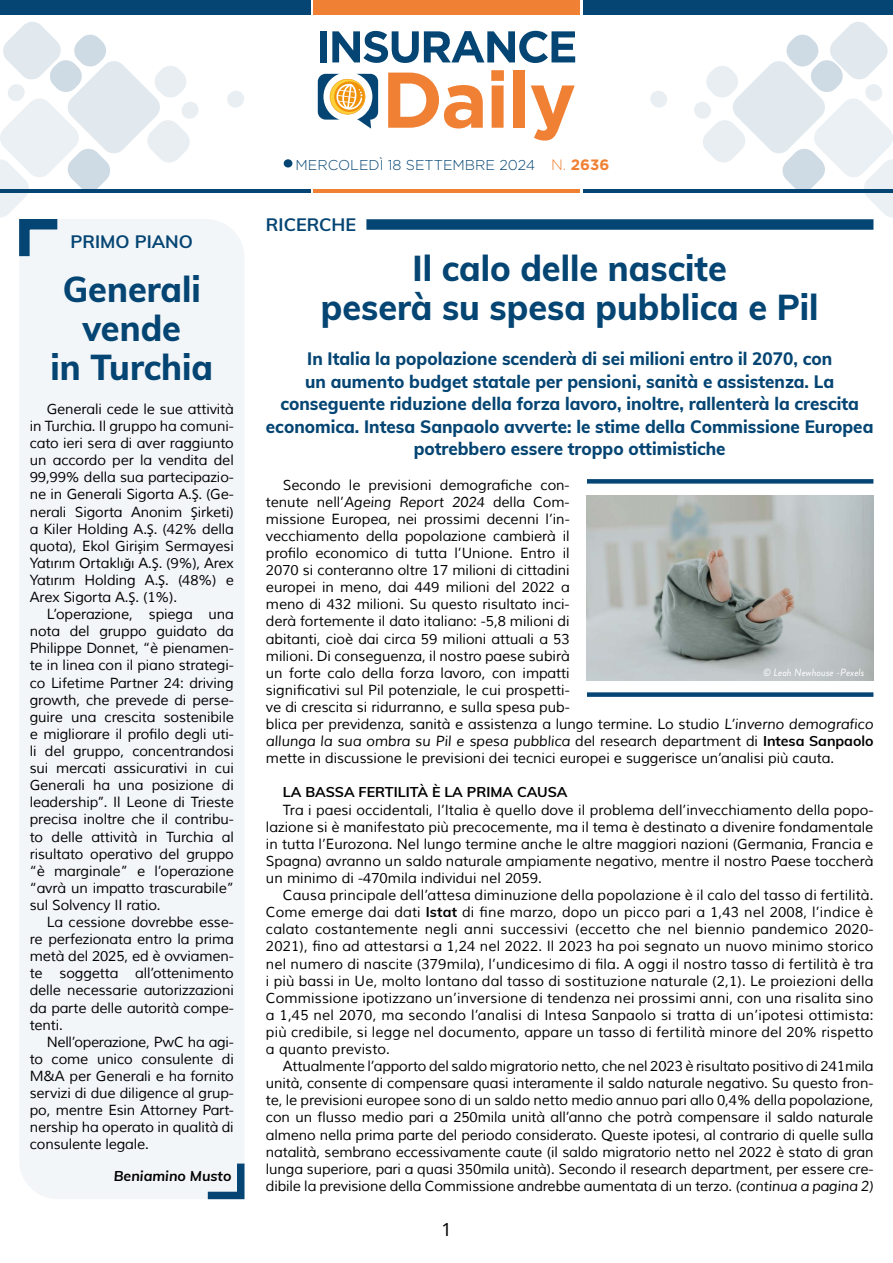
<style>
.page{position:relative;width:893px;height:1263px;background:#fff}
.page>*{position:absolute;margin:0;border:0;box-sizing:border-box;transform-origin:0 0}
.t1{font:800 36px/39px "Muli";color:#054573;text-align:center;scale:.95 1}
.t2{font:800 18px/22.5px "Muli";color:#054573;text-align:center;scale:.95 1}
.t3{font:700 18px "Muli";color:#054573}
.t4{font:18px "Noto Sans";color:#000}
.t5{font:14.25px/17.1px "Muli";letter-spacing:-.005em;color:#000;text-align:justify}
.t6{font:300 14.25px "Gotham";color:#054573}
.t7{font:700 14.25px "Muli";color:#000}
.t8{font:italic 700 14.25px "Muli";color:#000}
.t9{font:italic 10.5px "Brandon Grotesque";color:#fff}
.s1{font-family:"Myriad Pro"}
.s2{font-size:15px;color:#f08033}
.s3{font-weight:700;font-size:15px;color:#f08033}
.s4{font-style:italic}
.s5{font-weight:700}
</style>
<div class="page">
<div style="left:0;top:0;width:310px;height:15px;background:#054573"></div>
<div style="left:313px;top:0;width:266px;height:15px;background:#f08033"></div>
<hr style="left:0;top:189px;width:310px;height:3px;background:#054573">
<hr style="left:313px;top:189px;width:266px;height:3px;background:#f08033">
<div style="left:284px;top:159px;width:8px;height:8px;background:#054573;border-radius:50%"></div>
<svg style="left:650px;top:91px;width:17px;height:17px"></svg>
<svg style="left:227px;top:91px;width:17px;height:17px"></svg>
<svg style="left:693px;top:22px;width:200px;height:196px"></svg>
<hr style="left:583px;top:189px;width:310px;height:3px;background:#054573">
<div style="left:583px;top:0;width:310px;height:15px;background:#054573"></div>
<svg style="left:318px;top:74px;width:60px;height:55px"></svg>
<svg style="left:388px;top:73px;width:95px;height:56px"></svg>
<svg style="left:491px;top:70px;width:13px;height:58px"></svg>
<div style="left:513px;top:70px;width:12px;height:58px;background:#f08034"></div>
<svg style="left:531px;top:85px;width:44px;height:56px"></svg>
<div style="left:320px;top:31px;width:6px;height:31px;background:#044574"></div>
<svg style="left:332px;top:31px;width:243px;height:32px"></svg>
<div style="left:366px;top:219px;width:507px;height:11px;background:#054573"></div>
<div style="left:20px;top:219px;width:224px;height:980px;background:#f3f6f8"></div>
<svg style="left:0;top:22px;width:199px;height:245px"></svg>
<svg style="left:200px;top:1156px;width:45px;height:44px"></svg>
<div style="left:587px;top:479px;width:286px;height:5px;background:#054573"></div>
<img style="left:587px;top:495px;width:286px;height:186px">
<div style="left:587px;top:692px;width:286px;height:5px;background:#054573"></div>
<p class="t3" style="left:71px;top:228px;width:124px">PRIMO PIANO</p>
<h1 class="t1" style="left:51px;top:268px;width:172px">Generali vende<br>in Turchia</h1>
<p class="t5" style="left:30px;top:401px;width:206px;text-indent:17px">Generali cede le sue attività in Turchia. Il gruppo ha comuni&shy;cato ieri sera di aver raggiunto un accordo per la vendita del 99,99% della sua partecipazio&shy;ne in Generali Sigorta A.<span class="s1">Ş.</span> (Ge&shy;nerali Sigorta Anonim <span class="s1">Ş</span>irketi) a Kiler Holding A.<span class="s1">Ş</span>. (42% della quota), Ekol Giri<span class="s1">ş</span>im Sermayesi Yatırım Ortaklı<span class="s1">ğ</span>ı A.<span class="s1">Ş</span>. (9%), Arex Yatırım Holding A.<span class="s1">Ş</span>. (48%) e Arex Sigorta A.<span class="s1">Ş</span>. (1%).</p>
<p class="t5" style="left:30px;top:606px;width:206px;text-indent:17px">L’operazione, spiega una nota del gruppo guidato da Philippe Donnet, “è pienamen&shy;te in linea con il piano strategi&shy;co Lifetime Partner 24: driving growth, che prevede di perse&shy;guire una crescita sostenibile e migliorare il profilo degli uti&shy;li del gruppo, concentrandosi sui mercati assicurativi in cui Generali ha una posizione di leadership”. Il Leone di Trieste precisa inoltre che il contribu&shy;to delle attività in Turchia al risultato operativo del gruppo “è marginale” e l’operazione “avrà un impatto trascurabile” sul Solvency II ratio.</p>
<p class="t5" style="left:30px;top:914px;width:206px;text-indent:17px">La cessione dovrebbe esse&shy;re perfezionata entro la prima metà del 2025, ed è ovviamen&shy;te soggetta all’ottenimento delle necessarie autorizzazioni da parte delle autorità compe&shy;tenti.</p>
<p class="t5" style="left:30px;top:1033px;width:206px;text-indent:17px">Nell’operazione, PwC ha agi&shy;to come unico consulente di M&amp;A per Generali e ha fornito servizi di due diligence al grup&shy;po, mentre Esin Attorney Part&shy;nership ha operato in qualità di consulente legale.</p>
<p class="t8" style="left:114px;top:1166px;width:119px">Beniamino Musto</p>
<p class="t6" style="left:296px;top:157px;width:315px">MERCOLEDÌ 18 SETTEMBRE 2024 <span class="s2">N.</span> <span class="s3">2636</span></p>
<p class="t3" style="left:266px;top:211px;width:92px">RICERCHE</p>
<h1 class="t1" style="left:321px;top:247px;width:525px">Il calo delle nascite<br>peserà su spesa pubblica e Pil</h1>
<p class="t2" style="left:266px;top:347px;width:641px">In Italia la popolazione scenderà di sei milioni entro il 2070, con<br>un aumento budget statale per pensioni, sanità e assistenza. La conseguente riduzione della forza lavoro, inoltre, rallenterà la crescita economica. Intesa Sanpaolo avverte: le stime della Commissione Europea potrebbero essere troppo ottimistiche</p>
<p class="t5" style="left:266px;top:476px;width:609px;text-align:left;text-indent:17px">Secondo le previsioni demografiche con-<br>tenute nell’<span class="s4">Ageing Report 2024</span> della Com-<br>missione Europea, nei prossimi decenni l’in-<br>vecchiamento della popolazione cambierà il<br>profilo economico di tutta l’Unione. Entro il<br>2070 si conteranno oltre 17 milioni di cittadini<br>europei in meno, dai 449 milioni del 2022 a<br>meno di 432 milioni. Su questo risultato inci-<br>derà fortemente il dato italiano: -5,8 milioni di<br>abitanti, cioè dai circa 59 milioni attuali a 53<br>milioni. Di conseguenza, il nostro paese subirà<br>un forte calo della forza lavoro, con impatti<br>significativi sul Pil potenziale, le cui prospetti-<br>ve di crescita si ridurranno, e sulla spesa pub-<br>blica per previdenza, sanità e assistenza a lungo termine. Lo studio <span class="s4">L’inverno demografico allunga la sua ombra su Pil e spesa pubblica</span> del research department di <span class="s5">Intesa Sanpaolo </span>mette in discussione le previsioni dei tecnici europei e suggerisce un’analisi più cauta.</p>
<p class="t7" style="left:283px;top:782px;width:286px">LA BASSA FERTILITÀ È LA PRIMA CAUSA</p>
<p class="t5" style="left:266px;top:801px;width:609px;text-indent:17px">Tra i paesi occidentali, l’Italia è quello dove il problema dell’invecchiamento della popo&shy;lazione si è manifestato più precocemente, ma il tema è destinato a divenire fondamentale in tutta l’Eurozona. Nel lungo termine anche le altre maggiori nazioni (Germania, Francia e Spagna) avranno un saldo naturale ampiamente negativo, mentre il nostro Paese toccherà un minimo di -470mila individui nel 2059.</p>
<p class="t5" style="left:266px;top:887px;width:609px;text-indent:17px">Causa principale dell’attesa diminuzione della popolazione è il calo del tasso di fertilità.<br>Come emerge dai dati <span class="s5">Istat</span> di fine marzo, dopo un picco pari a 1,43 nel 2008, l’indice è calato costantemente negli anni successivi (eccetto che nel biennio pandemico 2020- 2021), fino ad attestarsi a 1,24 nel 2022. Il 2023 ha poi segnato un nuovo minimo storico nel numero di nascite (379mila), l’undicesimo di fila. A oggi il nostro tasso di fertilità è tra i più bassi in Ue, molto lontano dal tasso di sostituzione naturale (2,1). Le proiezioni della Commissione ipotizzano un’inversione di tendenza nei prossimi anni, con una risalita sino a 1,45 nel 2070, ma secondo l’analisi di Intesa Sanpaolo si tratta di un’ipotesi ottimista: più credibile, si legge nel documento, appare un tasso di fertilità minore del 20% rispetto a quanto previsto.</p>
<p class="t5" style="left:266px;top:1058px;width:609px;text-indent:17px">Attualmente l’apporto del saldo migratorio netto, che nel 2023 è risultato positivo di 241mila unità, consente di compensare quasi interamente il saldo naturale negativo. Su questo fron&shy;te, le previsioni europee sono di un saldo netto medio annuo pari allo 0,4% della popolazione, con un flusso medio pari a 250mila unità all’anno che potrà compensare il saldo naturale almeno nella prima parte del periodo considerato. Queste ipotesi, al contrario di quelle sulla natalità, sembrano eccessivamente caute (il saldo migratorio netto nel 2022 è stato di gran lunga superiore, pari a quasi 350mila unità). Secondo il research department, per essere cre&shy;dibile la previsione della Commissione andrebbe aumentata di un terzo. <span class="s4">(continua a pagina 2)</span></p>
<p class="t9" style="left:763px;top:665px;width:103px">© Leah Newhouse -Pexels</p>
<p class="t4" style="left:441px;top:1217px;width:12px">1</p>
</div>
